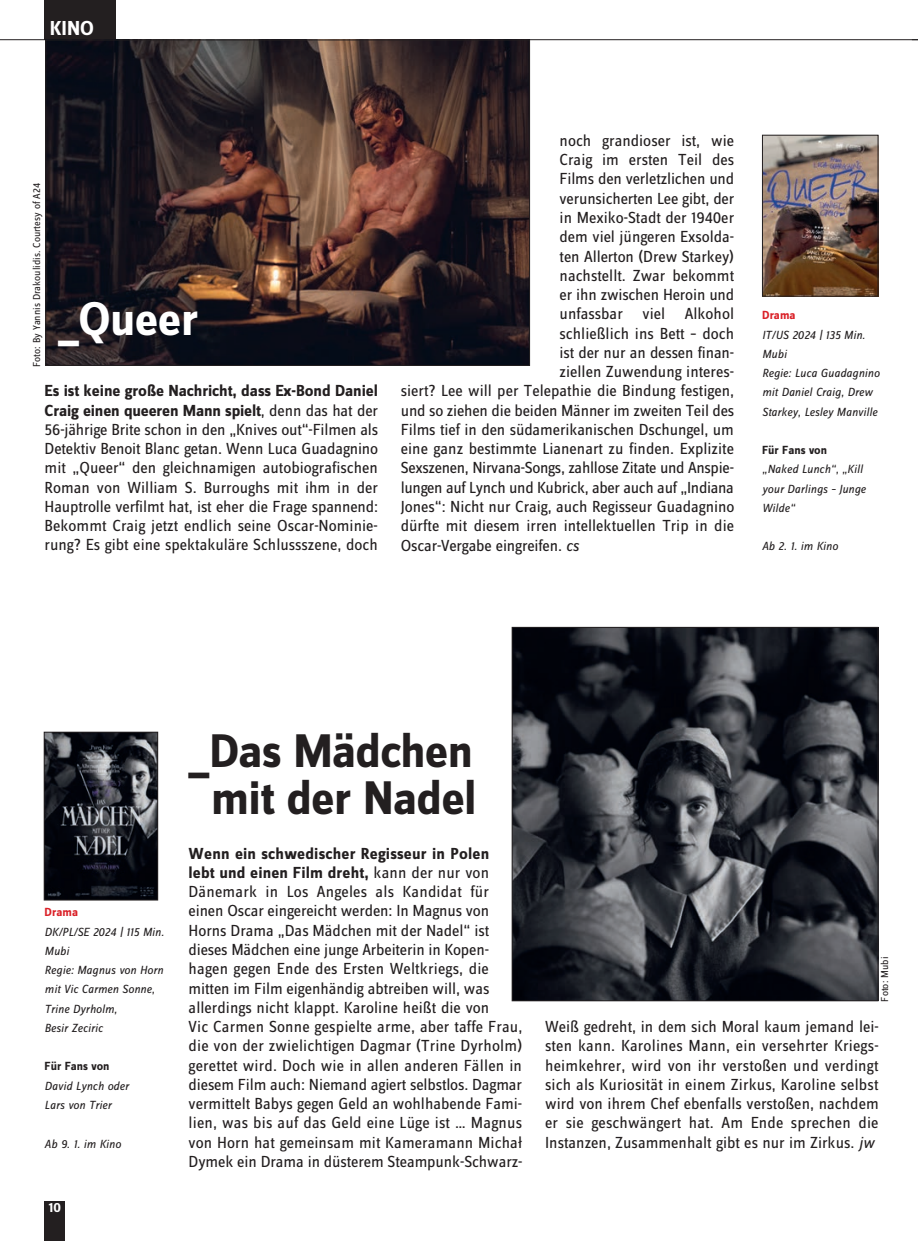
<style>
.page{position:relative;width:918px;height:1241px;background:#fff}
.page>*{position:absolute;margin:0;border:0;box-sizing:border-box;transform-origin:0 0}
.t1{font:700 49px/47.2px "Zine Sans Dis OT";letter-spacing:-.015em;color:#231f20;text-align:center}
.t2{font:700 49px "Zine Sans Dis OT";letter-spacing:-.01em;color:#fff}
.t3{font:700 21px "Zine Sans Dis OT";color:#fff}
.t4{font:16.62px/19.2px "Zine Sans Dis OT";color:#231f20;text-align:justify}
.t5{font:16.62px "Zine Sans Dis OT";letter-spacing:-.02em;color:#231f20}
.t6{font:700 14px "Zine Sans Dis OT";color:#fff}
.t7{font:italic 12.25px/19.2px "Zine Sans Dis OT";color:#231f20}
.t8{font:700 12.25px "Zine Sans Dis OT";color:#231f20}
.t9{font:700 12.25px "Zine Sans Dis OT";color:#da2128}
.t10{font:10.5px "Zine Sans Dis OT";color:#231f20}
.s1{font-weight:700}
.s2{font-style:italic}
</style>
<div class="page">
<hr style="left:917px;top:40px;width:1px;height:1131px;background:#f9dbce">
<div style="left:45px;top:1201px;width:20px;height:39px;background:#231f20"></div>
<hr style="left:0;top:39px;width:918px;height:1px;background:#231f20">
<div style="left:45px;top:0;width:71px;height:40px;background:#231f20"></div>
<img style="left:764px;top:137px;width:112px;height:157px">
<div style="left:762px;top:135px;width:116px;height:161px;border:1px solid #231f20"></div>
<img style="left:46px;top:733px;width:110px;height:165px">
<div style="left:44px;top:731px;width:114px;height:169px;border:1px solid #231f20"></div>
<img style="left:47px;top:42px;width:481px;height:321px">
<div style="left:45px;top:40px;width:485px;height:325px;border:1px solid #231f20"></div>
<img style="left:514px;top:629px;width:362px;height:369px">
<div style="left:512px;top:627px;width:366px;height:373px;border:1px solid #231f20"></div>
<p class="t3" style="left:50px;top:20px;width:46px">KINO</p>
<p class="t10" style="left:33px;top:367px;width:185px;rotate:-90deg">Foto: By Yannis Drakoulidis. Courtesy of A24</p>
<h1 class="t2" style="left:58px;top:300px;width:142px">_Queer</h1>
<p class="t4" style="left:45px;top:382px;width:335px"><span class="s1">Es ist keine große Nachricht, dass Ex-Bond Daniel Craig einen queeren Mann spielt</span>, denn das hat der 56-jährige Brite schon in den „Knives out“-Filmen als Detektiv Benoit Blanc getan. Wenn Luca Guadagnino mit „Queer“ den gleichnamigen autobiografischen Roman von William S. Burroughs mit ihm in der Hauptrolle verfilmt hat, ist eher die Frage spannend:<br>Bekommt Craig jetzt endlich seine Oscar-Nominie&shy;rung? Es gibt eine spektakuläre Schlussszene, doch</p>
<p class="t4" style="left:559px;top:132px;width:176px">noch grandioser ist, wie</p>
<p class="t4" style="left:559px;top:151px;width:176px">Craig im ersten Teil des</p>
<p class="t4" style="left:559px;top:171px;width:176px">Films den verletzlichen und</p>
<p class="t4" style="left:559px;top:190px;width:176px">verunsicherten Lee gibt, der</p>
<p class="t4" style="left:559px;top:209px;width:176px">in Mexiko-Stadt der 1940er</p>
<p class="t4" style="left:559px;top:228px;width:176px">dem viel jüngeren Exsolda-</p>
<p class="t4" style="left:559px;top:248px;width:176px">ten Allerton (Drew Starkey)</p>
<p class="t4" style="left:559px;top:267px;width:176px">nachstellt. Zwar bekommt</p>
<p class="t4" style="left:559px;top:286px;width:176px">er ihn zwischen Heroin und</p>
<p class="t4" style="left:559px;top:305px;width:176px">unfassbar viel Alkohol</p>
<p class="t4" style="left:559px;top:325px;width:176px">schließlich ins Bett – doch</p>
<p class="t4" style="left:559px;top:344px;width:176px">ist der nur an dessen finan-</p>
<p class="t4" style="left:559px;top:363px;width:176px">ziellen Zuwendung interes-</p>
<p class="t4" style="left:401px;top:382px;width:335px">siert? Lee will per Telepathie die Bindung festigen,</p>
<p class="t4" style="left:401px;top:402px;width:335px">und so ziehen die beiden Männer im zweiten Teil des</p>
<p class="t4" style="left:401px;top:421px;width:335px">Films tief in den südamerikanischen Dschungel, um</p>
<p class="t4" style="left:401px;top:440px;width:335px">eine ganz bestimmte Lianenart zu finden. Explizite</p>
<p class="t5" style="left:401px;top:462px;width:335px">Sexszenen, Nirvana-Songs, zahllose Zitate und Anspie-</p>
<p class="t5" style="left:401px;top:481px;width:335px">lungen auf Lynch und Kubrick, aber auch auf „Indiana</p>
<p class="t4" style="left:401px;top:498px;width:335px">Jones“: Nicht nur Craig, auch Regisseur Guadagnino</p>
<p class="t4" style="left:401px;top:517px;width:335px">dürfte mit diesem irren intellektuellen Trip in die</p>
<p class="t4" style="left:401px;top:536px;width:180px">Oscar-Vergabe eingreifen. <span class="s2">cs</span></p>
<p class="t9" style="left:762px;top:311px;width:35px">Drama</p>
<p class="t7" style="left:762px;top:326px;width:119px">IT/US 2024 | 135 Min.<br>Mubi<br>Regie: Luca Guadagnino mit Daniel Craig, Drew<br>Starkey, Lesley Manville</p>
<p class="t8" style="left:762px;top:445px;width:66px">Für Fans von</p>
<p class="t7" style="left:762px;top:460px;width:105px">„Naked Lunch“, „Kill your Darlings – Junge<br>Wilde“</p>
<p class="t7" style="left:762px;top:537px;width:77px">Ab 2. 1. im Kino</p>
<h1 class="t1" style="left:189px;top:731px;width:290px">_Das Mädchen mit der Nadel</h1>
<p class="t9" style="left:45px;top:907px;width:35px">Drama</p>
<p class="t7" style="left:45px;top:922px;width:121px">DK/PL/SE 2024 | 115 Min.<br>Mubi<br>Regie: Magnus von Horn mit Vic Carmen Sonne,<br>Trine Dyrholm,<br>Besir Zeciric</p>
<p class="t8" style="left:45px;top:1061px;width:66px">Für Fans von</p>
<p class="t7" style="left:45px;top:1076px;width:86px">David Lynch oder<br>Lars von Trier</p>
<p class="t7" style="left:45px;top:1134px;width:78px">Ab 9. 1. im Kino</p>
<p class="t6" style="left:49px;top:1202px;width:14px">10</p>
<p class="t4" style="left:189px;top:844px;width:335px;text-align:left"><span class="s1">Wenn ein schwedischer Regisseur in Polen<br>lebt und einen Film dreht,</span> kann der nur von Dänemark in Los Angeles als Kandidat für einen Oscar eingereicht werden: In Magnus von Horns Drama „Das Mädchen mit der Nadel“ ist dieses Mädchen eine junge Arbeiterin in Kopen&shy;hagen gegen Ende des Ersten Weltkriegs, die mitten im Film eigenhändig abtreiben will, was allerdings nicht klappt. Karoline heißt die von<br>Vic Carmen Sonne gespielte arme, aber taffe Frau, die von der zwielichtigen Dagmar (Trine Dyrholm) gerettet wird. Doch wie in allen anderen Fällen in diesem Film auch: Niemand agiert selbstlos. Dagmar vermittelt Babys gegen Geld an wohlhabende Fami&shy;lien, was bis auf das Geld eine Lüge ist … Magnus von Horn hat gemeinsam mit Kameramann Michał Dymek ein Drama in düsterem Steampunk-Schwarz-</p>
<p class="t10" style="left:881px;top:1001px;width:46px;rotate:-90deg">Foto: Mubi</p>
<p class="t4" style="left:545px;top:1018px;width:335px">Weiß gedreht, in dem sich Moral kaum jemand lei&shy;sten kann. Karolines Mann, ein versehrter Kriegs&shy;heimkehrer, wird von ihr verstoßen und verdingt sich als Kuriosität in einem Zirkus, Karoline selbst wird von ihrem Chef ebenfalls verstoßen, nachdem er sie geschwängert hat. Am Ende sprechen die Instanzen, Zusammenhalt gibt es nur im Zirkus. <span class="s2">jw</span></p>
</div>
